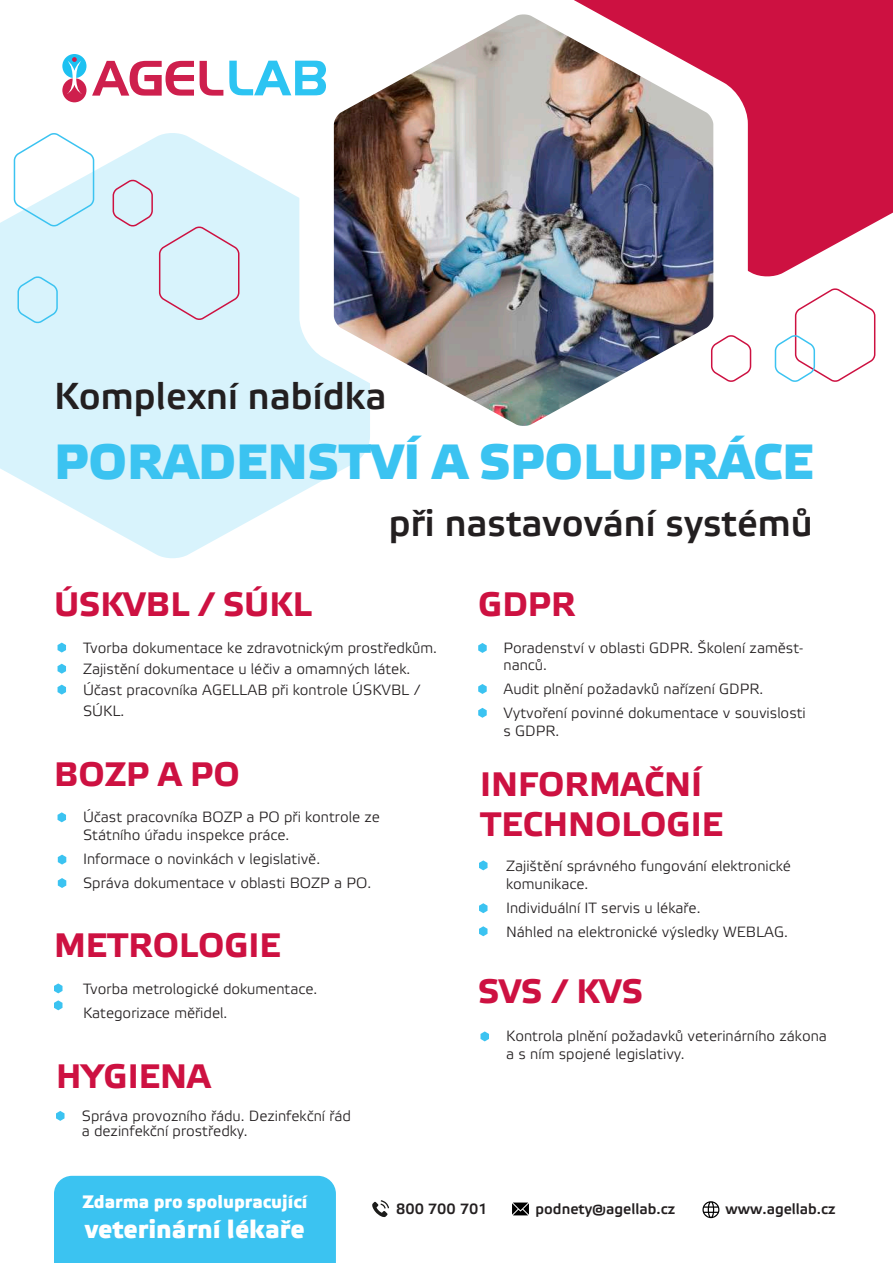
<style>
.page{position:relative;width:893px;height:1263px;background:#fff}
.page>*{position:absolute;margin:0;border:0;box-sizing:border-box;transform-origin:0 0}
.t1{font:700 49.5px "Elektra Medium Pro";color:#3bc3f1}
.t2{font:37.5px "Elektra Medium Pro";color:#231f20}
.t3{font:700 33.9px/40.8px "Etelka Text Pro";color:#cd1141}
.t4{font:700 25.5px "Elektra Medium Pro";color:#fff}
.t5{font:700 18px "Elektra Medium Pro";color:#fff}
.t6{font:14.85px/17.9px "Elektra Light Pro";color:#231f20}
.t7{font:700 14.85px "Elektra Light Pro";color:#231f20}
</style>
<div class="page">
<svg style="left:0;top:133px;width:303px;height:425px;fill:#d8f3fc"></svg>
<svg style="left:770px;top:0;width:123px;height:277px;fill:#cd1141"></svg>
<img style="left:282px;top:0;width:488px;height:491px">
<svg style="left:92px;top:61px;width:131px;height:35px"></svg>
<div style="left:62px;top:54px;width:24px;height:24px;background:#1dc1f1;border-radius:50%"></div>
<div style="left:62px;top:78px;width:24px;height:24px;background:#ce1f4d;border-radius:50%"></div>
<svg style="left:67px;top:57px;width:15px;height:37px"></svg>
<svg style="left:229px;top:61px;width:97px;height:34px"></svg>
<svg style="left:58px;top:643px;width:8px;height:9px"></svg>
<svg style="left:58px;top:664px;width:8px;height:10px"></svg>
<svg style="left:58px;top:685px;width:8px;height:10px"></svg>
<svg style="left:56px;top:1111px;width:9px;height:10px"></svg>
<svg style="left:58px;top:812px;width:8px;height:10px"></svg>
<svg style="left:58px;top:855px;width:8px;height:9px"></svg>
<svg style="left:58px;top:878px;width:8px;height:10px"></svg>
<svg style="left:478px;top:643px;width:9px;height:10px"></svg>
<svg style="left:478px;top:708px;width:9px;height:10px"></svg>
<svg style="left:478px;top:684px;width:9px;height:10px"></svg>
<svg style="left:479px;top:860px;width:8px;height:10px"></svg>
<svg style="left:479px;top:903px;width:8px;height:10px"></svg>
<svg style="left:54px;top:983px;width:9px;height:10px"></svg>
<svg style="left:54px;top:1000px;width:9px;height:10px"></svg>
<svg style="left:479px;top:926px;width:8px;height:10px"></svg>
<svg style="left:480px;top:1031px;width:9px;height:10px"></svg>
<svg style="left:372px;top:1200px;width:17px;height:17px"></svg>
<svg style="left:512px;top:1202px;width:17px;height:13px"></svg>
<svg style="left:702px;top:1201px;width:17px;height:17px"></svg>
<div style="left:54px;top:1176px;width:282px;height:87px;background:#3bc3f1"></div>
<svg style="left:13px;top:133px;width:82px;height:95px"></svg>
<svg style="left:17px;top:275px;width:42px;height:50px"></svg>
<div style="left:112px;top:178px;width:128px;height:144px;background:#d8f3fc"></div>
<svg style="left:774px;top:288px;width:102px;height:94px"></svg>
<svg style="left:710px;top:333px;width:42px;height:50px"></svg>
<h2 class="t2" style="left:54px;top:376px;width:334px">Komplexní nabídka</h2>
<h1 class="t1" style="left:54px;top:434px;width:761px">PORADENSTVÍ A SPOLUPRÁCE</h1>
<h2 class="t2" style="left:389px;top:503px;width:426px">při nastavování systémů</h2>
<h3 class="t3" style="left:54px;top:585px;width:259px">ÚSKVBL / SÚKL</h3>
<p class="t6" style="left:83px;top:637px;width:355px;line-height:21.1px">Tvorba dokumentace ke zdravotnickým prostředkům.<br>Zajistění dokumentace u léčiv a omamných látek.<br>Účast pracovníka AGELLAB při kontrole ÚSKVBL / SÚKL.</p>
<h3 class="t3" style="left:54px;top:755px;width:187px">BOZP A PO</h3>
<p class="t6" style="left:83px;top:809px;width:298px">Účast pracovníka BOZP a PO při kontrole ze<br>Státního úřadu inspekce práce.</p>
<p class="t6" style="left:83px;top:847px;width:290px;line-height:23.9px">Informace o novinkách v legislativě.<br>Správa dokumentace v oblasti BOZP a PO.</p>
<h3 class="t3" style="left:54px;top:927px;width:228px">METROLOGIE</h3>
<p class="t6" style="left:83px;top:978px;width:236px;line-height:23.9px">Tvorba metrologické dokumentace.<br>Kategorizace měřidel.</p>
<h3 class="t3" style="left:56px;top:1058px;width:156px">HYGIENA</h3>
<p class="t6" style="left:82px;top:1109px;width:271px;line-height:14.9px">Správa provozního řádu. Dezinfekční řád a dezinfekční prostředky.</p>
<h3 class="t3" style="left:478px;top:585px;width:99px">GDPR</h3>
<p class="t6" style="left:503px;top:639px;width:301px">Poradenství v oblasti GDPR. Školení zaměst&shy;nanců.</p>
<p class="t6" style="left:503px;top:678px;width:304px;line-height:23.9px">Audit plnění požadavků nařízení GDPR.<br>Vytvoření povinné dokumentace v souvislosti</p>
<p class="t6" style="left:503px;top:722px;width:57px">s GDPR.</p>
<h3 class="t3" style="left:480px;top:765px;width:244px">INFORMAČNÍ<br>TECHNOLOGIE</h3>
<p class="t6" style="left:506px;top:858px;width:286px">Zajištění správného fungování elektronické komunikace.</p>
<p class="t6" style="left:506px;top:896px;width:283px;line-height:23.9px">Individuální IT servis u lékaře.<br>Náhled na elektronické výsledky WEBLAG.</p>
<h3 class="t3" style="left:478px;top:972px;width:166px">SVS / KVS</h3>
<p class="t6" style="left:506px;top:1028px;width:322px">Kontrola plnění požadavků veterinárního zákona a s ním spojené legislativy.</p>
<p class="t5" style="left:82px;top:1191px;width:226px">Zdarma pro spolupracující</p>
<h3 class="t4" style="left:85px;top:1214px;width:221px">veterinární lékaře</h3>
<p class="t7" style="left:396px;top:1201px;width:93px">800 700 701</p>
<p class="t7" style="left:535px;top:1201px;width:141px">podnety@agellab.cz</p>
<p class="t7" style="left:725px;top:1201px;width:112px">www.agellab.cz</p>
</div>
